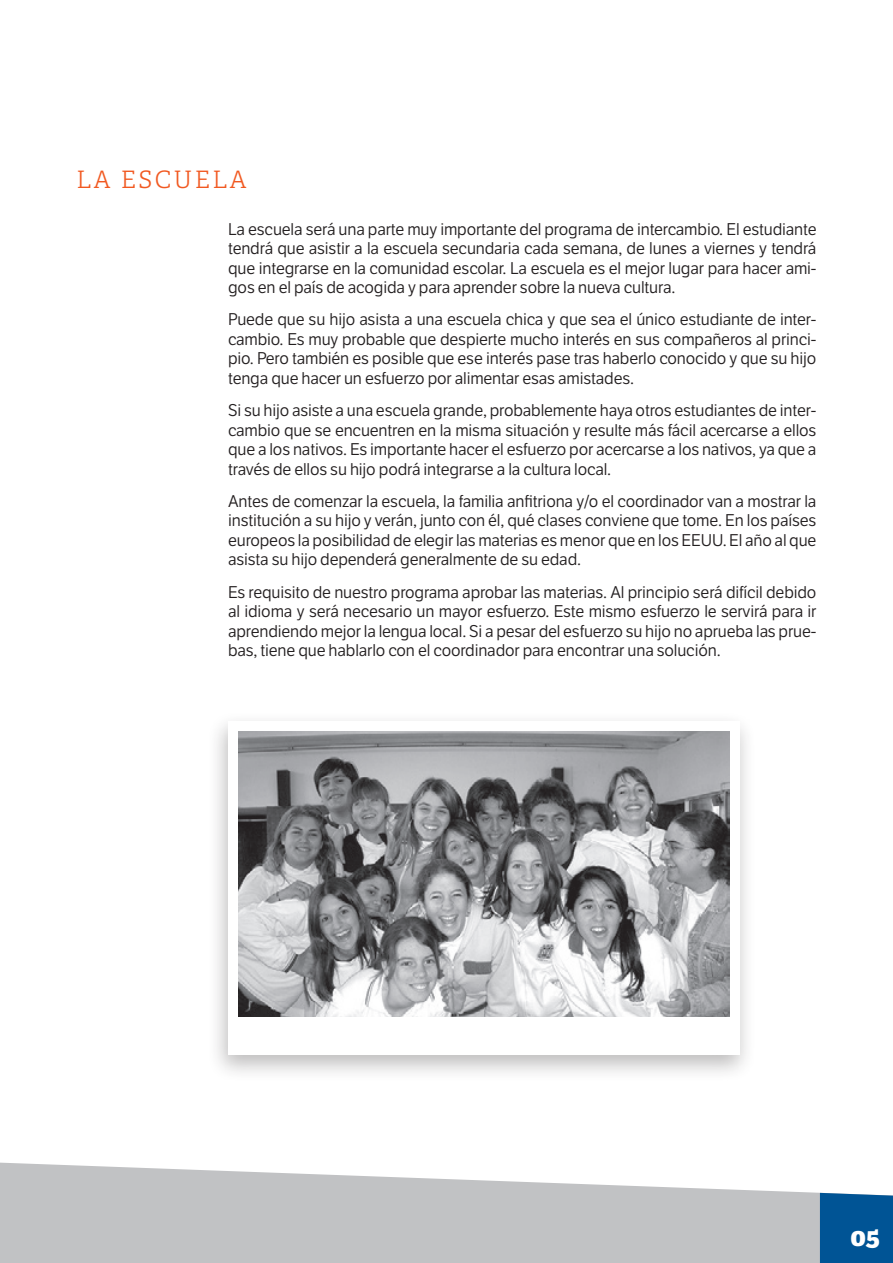
<style>
.page{position:relative;width:893px;height:1263px;background:#fff}
.page>*{position:absolute;margin:0;border:0;box-sizing:border-box;transform-origin:0 0}
.t1{font:800 25.5px "Adelle";color:#fff}
.t2{font:300 24px "Adelle";letter-spacing:.1em;color:#f15921}
.t3{font:16.5px/19.5px "LFT Etica";letter-spacing:-.01em;color:#231f20;text-align:justify}
</style>
<div class="page">
<svg style="left:0;top:1162px;width:823px;height:101px;fill:#c1c2c4"></svg>
<div style="left:820px;top:1193px;width:73px;height:70px;background:#005495"></div>
<div style="left:207px;top:710px;width:549px;height:371px;background:#231f20;opacity:.3"></div>
<div style="left:228px;top:721px;width:512px;height:333px;background:#fff"></div>
<img style="left:238px;top:731px;width:492px;height:285px">
<h2 class="t2" style="left:77px;top:165px;width:171px">LA ESCUELA</h2>
<p class="t3" style="left:228px;top:219px;width:590px">La escuela será una parte muy importante del programa de intercambio. El estudiante tendrá que asistir a la escuela secundaria cada semana, de lunes a viernes y tendrá que integrarse en la comunidad escolar. La escuela es el mejor lugar para hacer ami&shy;gos en el país de acogida y para aprender sobre la nueva cultura.</p>
<p class="t3" style="left:228px;top:310px;width:590px">Puede que su hijo asista a una escuela chica y que sea el único estudiante de inter&shy;cambio. Es muy probable que despierte mucho interés en sus compañeros al princi&shy;pio. Pero también es posible que ese interés pase tras haberlo conocido y que su hijo tenga que hacer un esfuerzo por alimentar esas amistades.</p>
<p class="t3" style="left:228px;top:401px;width:590px">Si su hijo asiste a una escuela grande, probablemente haya otros estudiantes de inter&shy;cambio que se encuentren en la misma situación y resulte más fácil acercarse a ellos que a los nativos. Es importante hacer el esfuerzo por acercarse a los nativos, ya que a través de ellos su hijo podrá integrarse a la cultura local.</p>
<p class="t3" style="left:228px;top:492px;width:590px">Antes de comenzar la escuela, la familia anfitriona y/o el coordinador van a mostrar la institución a su hijo y verán, junto con él, qué clases conviene que tome. En los países europeos la posibilidad de elegir las materias es menor que en los EEUU. El año al que asista su hijo dependerá generalmente de su edad.</p>
<p class="t3" style="left:228px;top:583px;width:590px">Es requisito de nuestro programa aprobar las materias. Al principio será difícil debido al idioma y será necesario un mayor esfuerzo. Este mismo esfuerzo le servirá para ir aprendiendo mejor la lengua local. Si a pesar del esfuerzo su hijo no aprueba las prue&shy;bas, tiene que hablarlo con el coordinador para encontrar una solución.</p>
<h1 class="t1" style="left:850px;top:1220px;width:31px">05</h1>
</div>
